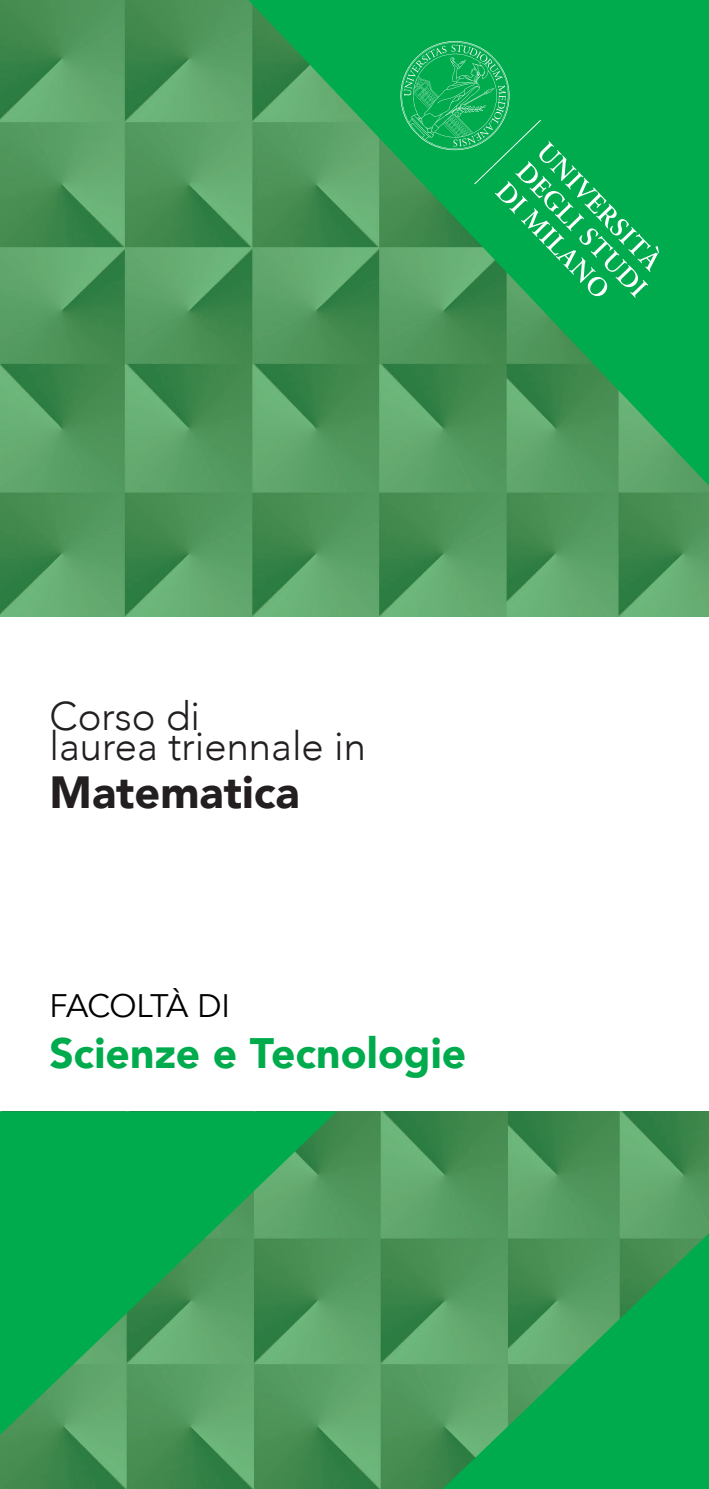
<style>
.page{position:relative;width:709px;height:1489px;background:#fff}
.page>*{position:absolute;margin:0;border:0;box-sizing:border-box;transform-origin:0 0}
.t1{font:900 45px "Avenir";color:#231f20}
.t2{font:900 42.5px "Avenir";color:#00ab4d}
.t3{font:300 40px "Avenir";color:#231f20}
.t4{font:32.5px "Avenir";letter-spacing:-.03em;color:#000001}
</style>
<div class="page">
<img style="left:0;top:0;width:709px;height:616px">
<img style="left:0;top:1111px;width:709px;height:377px">
<svg style="left:443px;top:1233px;width:266px;height:255px;background:#2aa357"></svg>
<svg style="left:0;top:1111px;width:337px;height:323px;background:#2aa357"></svg>
<svg style="left:248px;top:0;width:461px;height:485px;background:#349f58"></svg>
<svg style="left:400px;top:41px;width:259px;height:257px;background:#1aad5a"></svg>
<p class="t3" style="left:50px;top:693px;width:152px">Corso di</p>
<p class="t3" style="left:50px;top:723px;width:318px">laurea triennale in</p>
<p class="t1" style="left:50px;top:753px;width:251px">Matematica</p>
<p class="t4" style="left:50px;top:986px;width:182px">FACOLTÀ DI</p>
<p class="t2" style="left:50px;top:1016px;width:418px">Scienze e Tecnologie</p>
</div>
